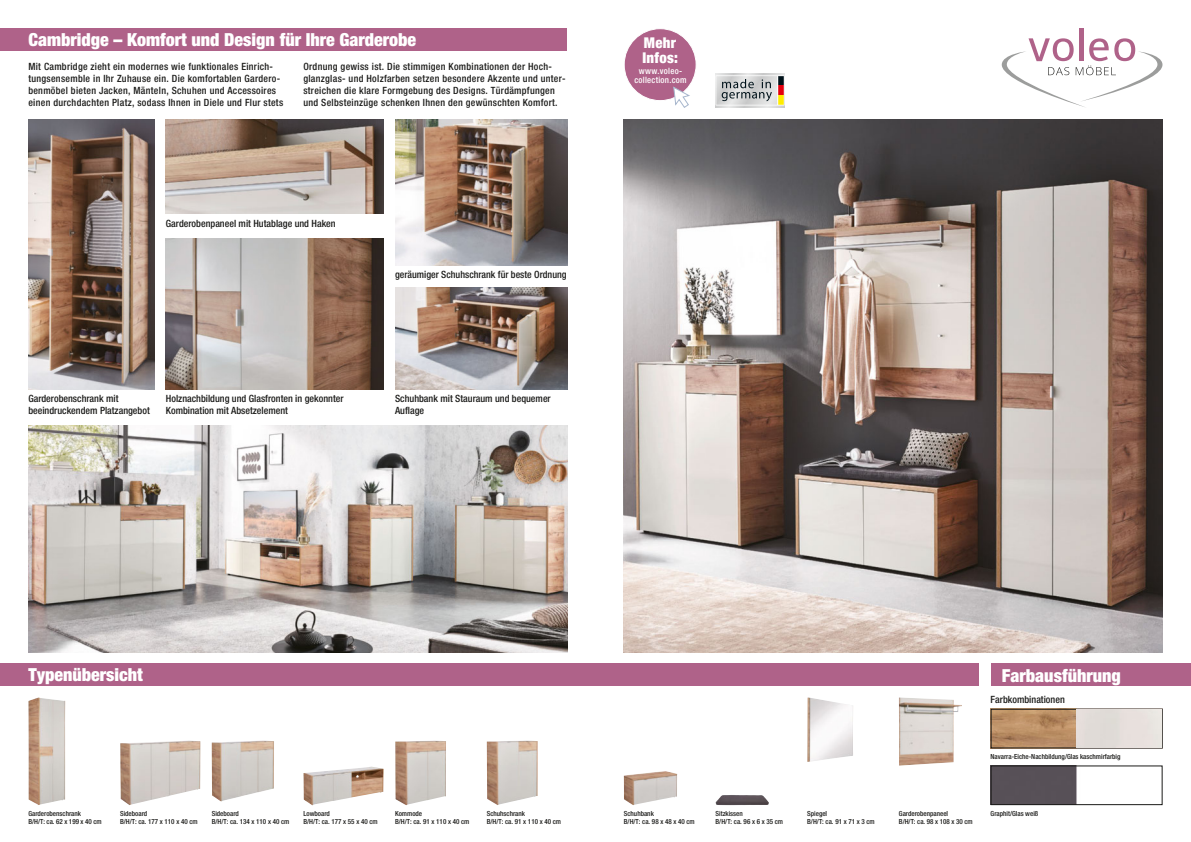
<style>
.page{position:relative;width:1191px;height:842px;background:#fff}
.page>*{position:absolute;margin:0;border:0;box-sizing:border-box;transform-origin:0 0}
.t1{font:900 condensed 18px "Helvetica Neue";color:#fff}
.t2{font:900 condensed 14.8px/14.8px "Helvetica Neue";letter-spacing:.02em;color:#fff}
.t3{font:500 condensed 10px/12px "Helvetica Neue";letter-spacing:.03em;color:#1a1a18}
.t4{font:500 condensed 10px/12px "Helvetica Neue";color:#1a1a18}
.t5{font:500 condensed 8.7px/8.7px "Helvetica Neue";letter-spacing:.03em;color:#fff;text-align:center}
.t6{font:500 condensed 7px/8px "Helvetica Neue";color:#1a1a18}
</style>
<div class="page">
<img style="left:28px;top:425px;width:539px;height:227px">
<img style="left:624px;top:119px;width:538px;height:533px">
<div style="left:992px;top:767px;width:85px;height:36px;background:#575057"></div>
<div style="left:990px;top:765px;width:172px;height:40px;border:1px solid #1a1a18"></div>
<img style="left:992px;top:711px;width:85px;height:35px">
<img style="left:303px;top:767px;width:81px;height:38px">
<img style="left:715px;top:795px;width:54px;height:10px">
<img style="left:624px;top:771px;width:53px;height:34px">
<img style="left:395px;top:119px;width:172px;height:146px">
<img style="left:166px;top:119px;width:218px;height:95px">
<img style="left:395px;top:288px;width:172px;height:101px">
<img style="left:28px;top:119px;width:126px;height:270px">
<img style="left:28px;top:697px;width:37px;height:108px">
<img style="left:395px;top:740px;width:51px;height:65px">
<img style="left:212px;top:740px;width:62px;height:61px">
<img style="left:120px;top:740px;width:80px;height:65px">
<img style="left:487px;top:740px;width:51px;height:65px">
<img style="left:807px;top:697px;width:46px;height:65px">
<img style="left:899px;top:697px;width:63px;height:69px">
<img style="left:166px;top:238px;width:218px;height:151px">
<div style="left:0;top:28px;width:567px;height:23px;background:#af6289"></div>
<hr style="left:1079px;top:28px;width:4px;height:33px;background:#af6289">
<svg style="left:1001px;top:38px;width:161px;height:69px"></svg>
<div style="left:0;top:663px;width:979px;height:23px;background:#af6289"></div>
<div style="left:990px;top:663px;width:201px;height:23px;background:#af6289"></div>
<div style="left:624px;top:29px;width:72px;height:72px;background:#af6289;border-radius:50%"></div>
<div style="left:624px;top:28px;width:72px;height:73px;border:1px solid #fff;border-radius:50%"></div>
<svg style="left:673px;top:87px;width:17px;height:21px"></svg>
<svg style="left:715px;top:74px;width:69px;height:33px;background:#c0bdb8"></svg>
<h1 class="t1" style="left:28px;top:28px;width:389px">Cambridge – Komfort und Design für Ihre Garderobe</h1>
<p class="t3" style="left:28px;top:60px;width:256px">Mit Cambridge zieht ein modernes wie funktionales Einrich&shy;tungsensemble in Ihr Zuhause ein. Die komfortablen Gardero&shy;benmöbel bieten Jacken, Mänteln, Schuhen und Accessoires einen durchdachten Platz, sodass Ihnen in Diele und Flur stets</p>
<p class="t3" style="left:303px;top:61px;width:264px">Ordnung gewiss ist. Die stimmigen Kombinationen der Hoch&shy;glanzglas- und Holzfarben setzen besondere Akzente und unter&shy;streichen die klare Formgebung des Designs. Türdämpfungen und Selbsteinzüge schenken Ihnen den gewünschten Komfort.</p>
<p class="t4" style="left:166px;top:217px;width:171px">Garderobenpaneel mit Hutablage und Haken</p>
<p class="t4" style="left:28px;top:392px;width:123px">Garderobenschrank mit beeindruckendem Platzangebot</p>
<p class="t4" style="left:166px;top:392px;width:179px">Holznachbildung und Glasfronten in gekonnter<br>Kombination mit Absetzelement</p>
<p class="t4" style="left:395px;top:268px;width:173px">geräumiger Schuhschrank für beste Ordnung</p>
<p class="t4" style="left:395px;top:392px;width:157px">Schuhbank mit Stauraum und bequemer<br>Auflage</p>
<h2 class="t2" style="left:642px;top:35px;width:37px">Mehr<br>Infos:</h2>
<p class="t5" style="left:634px;top:66px;width:54px">www.voleo&shy;collection.com</p>
<h1 class="t1" style="left:28px;top:663px;width:116px">Typenübersicht</h1>
<h1 class="t1" style="left:1002px;top:664px;width:120px">Farbausführung</h1>
<p class="t4" style="left:990px;top:693px;width:76px">Farbkombinationen</p>
<p class="t6" style="left:990px;top:752px;width:131px">Navarra-Eiche-Nachbildung/Glas kaschmirfarbig</p>
<p class="t6" style="left:28px;top:809px;width:75px">Garderobenschrank<br>B/H/T: ca. 62 x 199 x 40 cm</p>
<p class="t6" style="left:395px;top:809px;width:76px">Kommode<br>B/H/T: ca. 91 x 110 x 40 cm</p>
<p class="t6" style="left:120px;top:809px;width:79px">Sideboard<br>B/H/T: ca. 177 x 110 x 40 cm</p>
<p class="t6" style="left:487px;top:809px;width:76px">Schuhschrank<br>B/H/T: ca. 91 x 110 x 40 cm</p>
<p class="t6" style="left:807px;top:809px;width:69px">Spiegel<br>B/H/T: ca. 91 x 71 x 3 cm</p>
<p class="t6" style="left:899px;top:809px;width:75px">Garderobenpaneel<br>B/H/T: ca. 98 x 108 x 30 cm</p>
<p class="t6" style="left:212px;top:809px;width:79px">Sideboard<br>B/H/T: ca. 134 x 110 x 40 cm</p>
<p class="t6" style="left:303px;top:809px;width:76px">Lowboard<br>B/H/T: ca. 177 x 55 x 40 cm</p>
<p class="t6" style="left:715px;top:809px;width:69px">Sitzkissen<br>B/H/T: ca. 96 x 6 x 35 cm</p>
<p class="t6" style="left:624px;top:809px;width:72px">Schuhbank<br>B/H/T: ca. 98 x 48 x 40 cm</p>
<p class="t6" style="left:990px;top:809px;width:49px">Graphit/Glas weiß</p>
</div>
